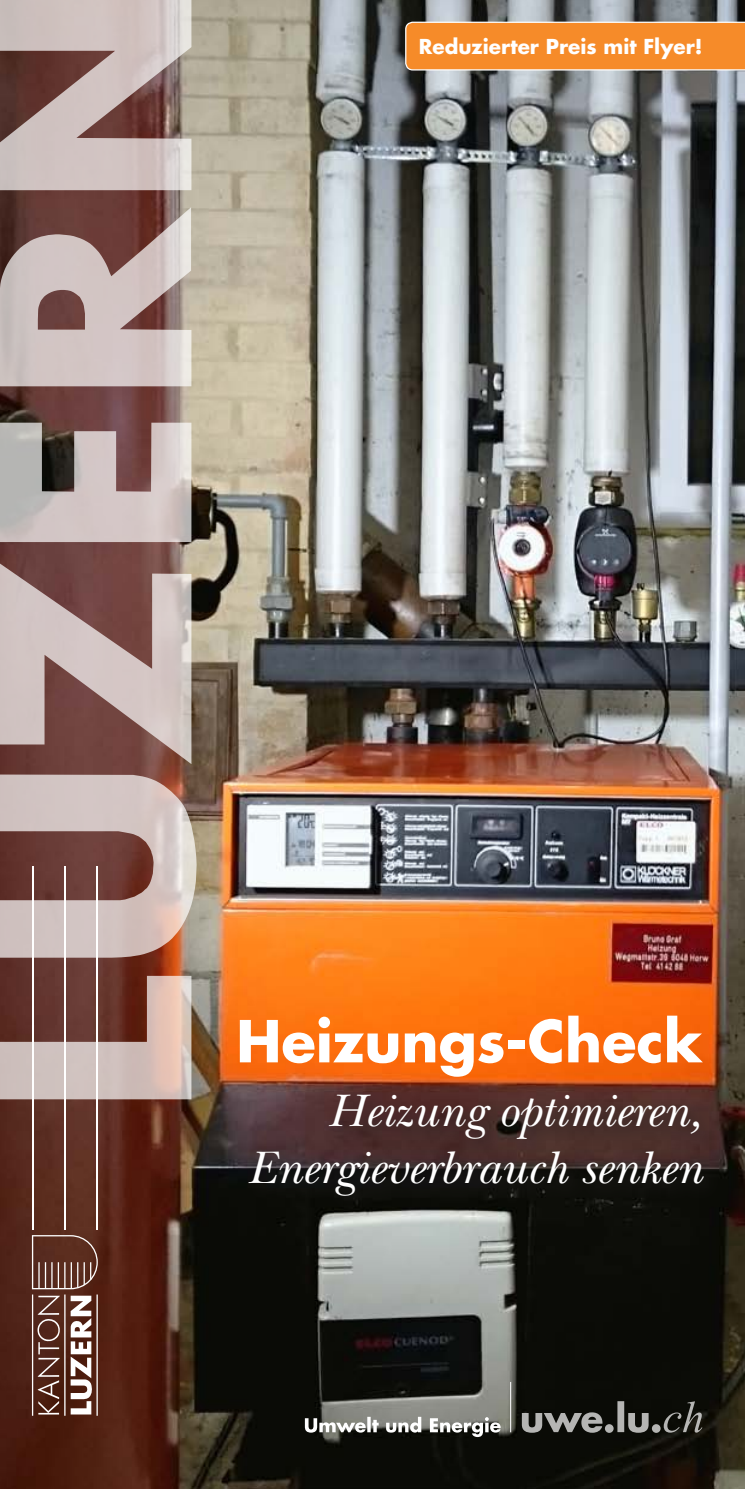
<style>
.page{position:relative;width:745px;height:1489px;background:#fff}
.page>*{position:absolute;margin:0;border:0;box-sizing:border-box;transform-origin:0 0}
.headline{font:700 56.25px "Futura";color:#fff}
.sub-headline{font:italic 47.5px "New Baskerville";color:#fff}
.t1{font:700 20px "Futura";color:#fff}
</style>
<div class="page">
<img style="left:0;top:0;width:744px;height:1488px">
<svg style="left:0;top:563px;width:191px;height:201px;background:#a68b88"></svg>
<svg style="left:0;top:0;width:191px;height:190px;background:#b39f9c"></svg>
<svg style="left:0;top:774px;width:196px;height:183px;background:#b39994"></svg>
<svg style="left:0;top:422px;width:191px;height:120px;background:#b1a3a2"></svg>
<svg style="left:0;top:975px;width:191px;height:124px;background:#a6877f"></svg>
<svg style="left:0;top:207px;width:191px;height:179px;background:#b19d9a"></svg>
<hr style="left:32px;top:1294px;width:1px;height:121px;background:#fff">
<hr style="left:64px;top:1294px;width:1px;height:121px;background:#fff">
<hr style="left:64px;top:866px;width:1px;height:363px;background:#fff">
<hr style="left:96px;top:1294px;width:2px;height:121px;background:#fff">
<hr style="left:96px;top:866px;width:2px;height:363px;background:#fff">
<svg style="left:71px;top:1295px;width:21px;height:119px"></svg>
<svg style="left:37px;top:1295px;width:23px;height:119px;background:#704b41"></svg>
<svg style="left:32px;top:1234px;width:66px;height:55px;background:#714a3e"></svg>
<hr style="left:32px;top:866px;width:1px;height:363px;background:#fff">
<svg style="left:305px;top:1416px;width:195px;height:20px"></svg>
<svg style="left:521px;top:1400px;width:181px;height:32px;background:#40413d"></svg>
<hr style="left:510px;top:1381px;width:1px;height:50px;background:#fff">
<div style="left:405px;top:22px;width:339px;height:48px;background:#f68b29"></div>
<div style="left:243px;top:1086px;width:481px;height:132px;background:#231f20;opacity:.75"></div>
<p class="t1" style="left:418px;top:33px;width:285px">Reduzierter Preis mit Flyer!</p>
<p class="headline" style="left:236px;top:1003px;width:467px">Heizungs-Check</p>
<p class="sub-headline" style="left:327px;top:1083px;width:376px">Heizung optimieren,</p>
<p class="sub-headline" style="left:248px;top:1140px;width:455px">Energieverbrauch senken</p>
</div>
